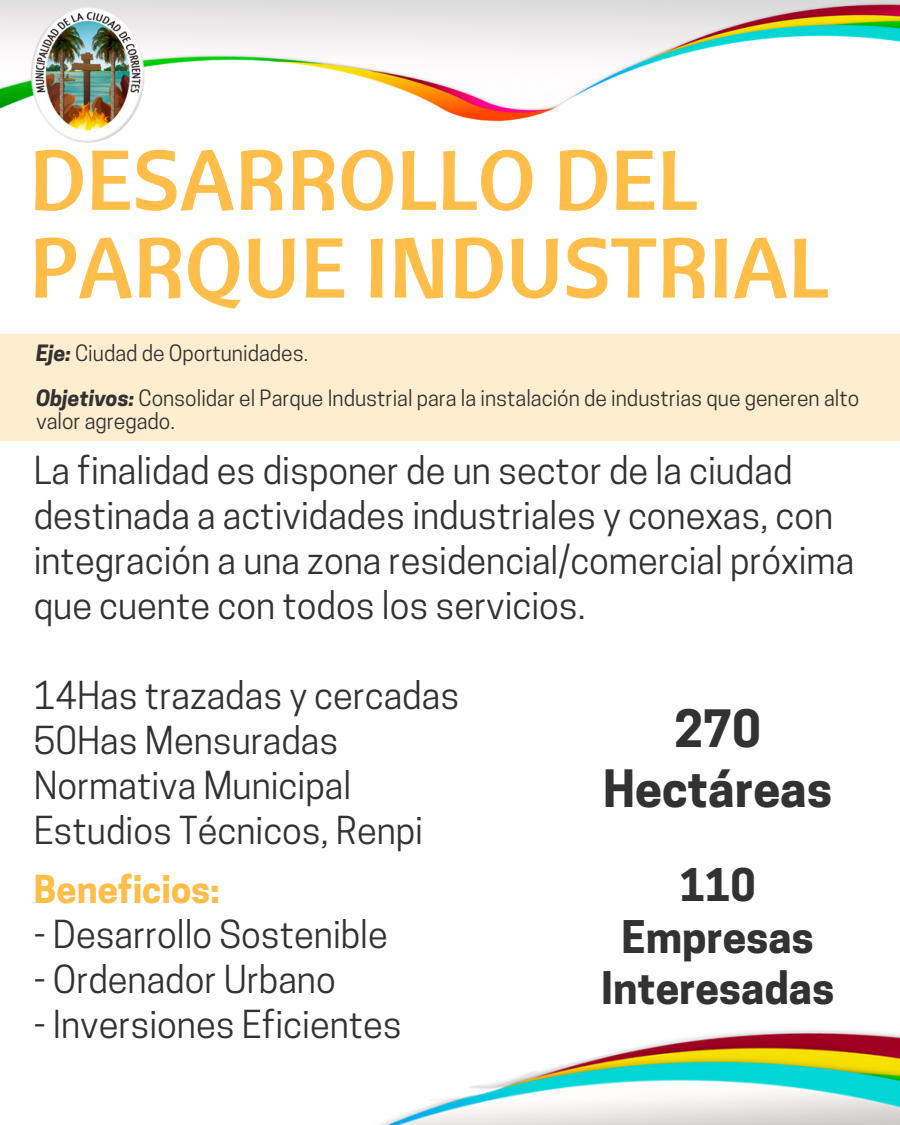
<style>
.page{position:relative;width:900px;height:1125px;background:#fff}
.page>*{position:absolute;margin:0;border:0;box-sizing:border-box;transform-origin:0 0}
.t1{font:84.45px/87.8px "Cantora One";color:#ffbd4a}
.t2{font:700 48.3px/59.7px "Cooper Hewitt";color:#323232;text-align:center}
.t3{font:700 42.3px/51.8px "Cooper Hewitt";color:#323232;text-align:center}
.t4{font:36.3px/45px "Cooper Hewitt";color:#323232}
.t5{font:700 36.3px "Cooper Hewitt";color:#ffbd4a}
.t6{font:21.15px/45px "Cooper Hewitt";color:#323232}
.s1{font-weight:700;font-style:italic}
</style>
<div class="page">
<img style="left:0;top:0;width:900px;height:143px">
<div style="left:0;top:334px;width:900px;height:107px;background:#ffedd0"></div>
<img style="left:379px;top:1030px;width:521px;height:95px">
<h1 class="t1" style="left:29px;top:134px;width:801px">DESARROLLO DEL<br>PARQUE INDUSTRIAL</h1>
<p class="t6" style="left:36px;top:333px;width:825px"><span class="s1">Eje:</span> Ciudad de Oportunidades.<br><span class="s1">Objetivos:</span> Consolidar el Parque Industrial para la instalación de industrias que generen alto</p>
<p class="t6" style="left:36px;top:401px;width:141px">valor agregado.</p>
<p class="t4" style="left:34px;top:453px;width:822px">La finalidad es disponer de un sector de la ciudad destinada a actividades industriales y conexas, con integración a una zona residencial/comercial próxima que cuente con todos los servicios.</p>
<p class="t4" style="left:34px;top:678px;width:427px">14Has trazadas y cercadas<br>50Has Mensuradas<br>Normativa Municipal<br>Estudios Técnicos, Renpi</p>
<p class="t5" style="left:34px;top:875px;width:188px">Beneficios:</p>
<p class="t4" style="left:34px;top:916px;width:356px">- Desarrollo Sostenible</p>
<p class="t4" style="left:34px;top:961px;width:304px">- Ordenador Urbano</p>
<p class="t4" style="left:34px;top:1006px;width:370px">- Inversiones Eficientes</p>
<h2 class="t2" style="left:603px;top:705px;width:231px">270<br>Hectáreas</h2>
<p class="t3" style="left:601px;top:864px;width:235px">110<br>Empresas<br>Interesadas</p>
</div>
